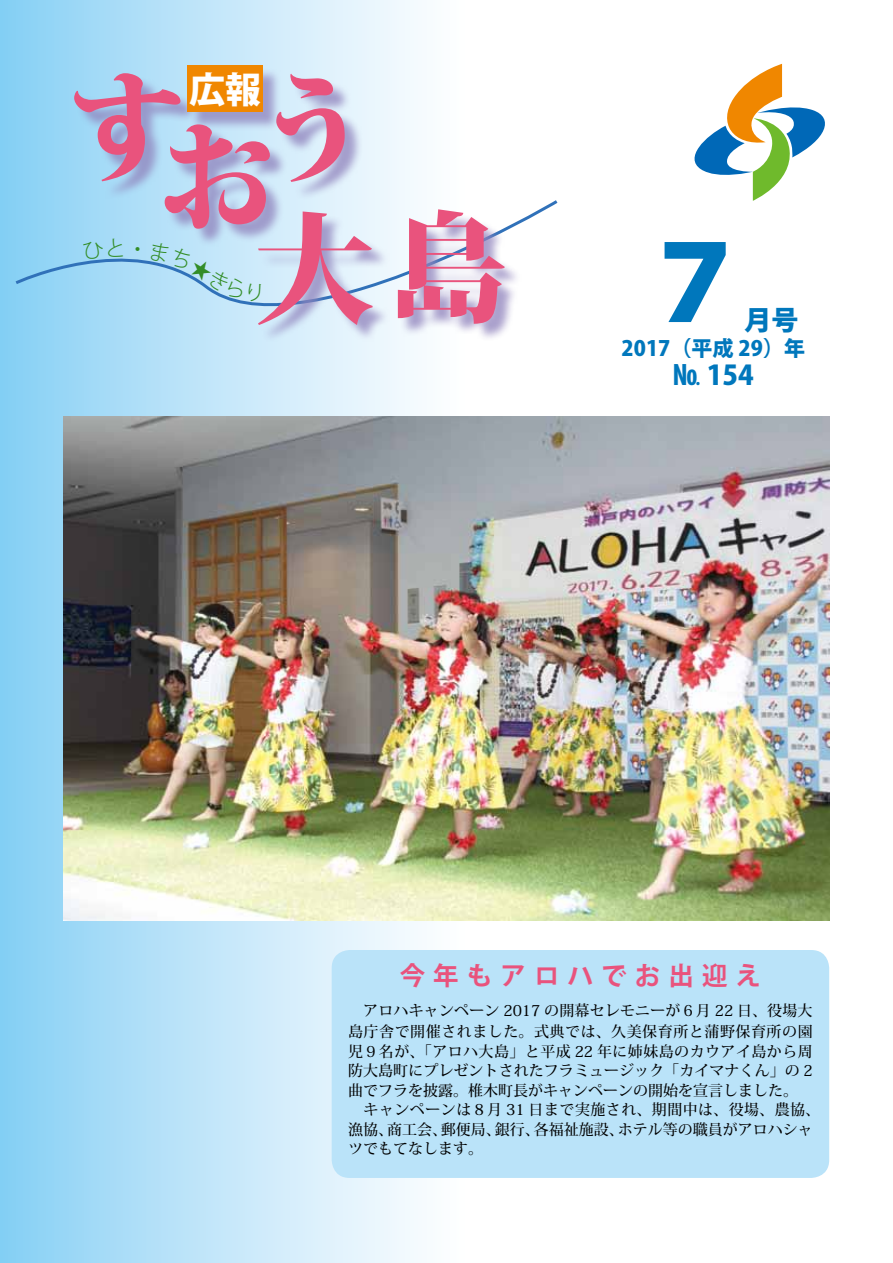
<style>
.page{position:relative;width:893px;height:1263px;background:#fff}
.page>*{position:absolute;margin:0;border:0;box-sizing:border-box;transform-origin:0 0}
.t1{font:800 120px/90.8px "Koz Min Pr 6 N";color:#e9537d}
.t2{font:800 105px "Koz Go Pro";color:#0077bc}
.t3{font:800 36px "Koz Go Pr 6 N";color:#fff}
.t4{font:800 27px "Koz Go Pro";color:#0077bc}
.t5{font:700 25.5px "Koz Go Pro";letter-spacing:.315em;color:#e9537d}
.t6{font:800 21px "Koz Go Pro";color:#0077bc}
.t7{font:500 15px/19.5px "Koz Min Pro";letter-spacing:.005em;color:#000}
.t8{font:500 15px "Koz Min Pro";letter-spacing:.03em;color:#000}
.t9{font:500 15px/21px "Koz Min Pro";letter-spacing:.035em;color:#000;text-align:right}
</style>
<div class="page">
<div style="left:0;top:0;width:466px;height:1263px;background:linear-gradient(to right,#89d0f5,#fffffe)"></div>
<svg style="left:12px;top:197px;width:546px;height:162px"></svg>
<div style="left:76px;top:76px;width:122px;height:123px;background:#8f82bc;opacity:.75"></div>
<div style="left:279px;top:77px;width:84px;height:123px;background:#8f82bc;opacity:.75"></div>
<div style="left:189px;top:68px;width:93px;height:63px;background:#8f82bc;opacity:.75"></div>
<div style="left:187px;top:65px;width:76px;height:47px;background:#f08700"></div>
<div style="left:261px;top:215px;width:129px;height:128px;background:#8f82bc;opacity:.75"></div>
<div style="left:400px;top:212px;width:122px;height:130px;background:#8f82bc;opacity:.75"></div>
<div style="left:167px;top:127px;width:121px;height:120px;background:#8f82bc;opacity:.75"></div>
<svg style="left:694px;top:64px;width:131px;height:137px"></svg>
<div style="left:332px;top:950px;width:497px;height:228px;background:#bae3f9;border-radius:18px"></div>
<img style="left:64px;top:417px;width:765px;height:503px">
<svg style="left:150px;top:241px;width:111px;height:61px;background:#bae0f6"></svg>
<svg style="left:135px;top:247px;width:5px;height:4px"></svg>
<svg style="left:83px;top:238px;width:40px;height:21px"></svg>
<h1 class="t1" style="left:68px;top:86px;width:114px">す</h1>
<h3 class="t3" style="left:189px;top:69px;width:73px">広報</h3>
<h1 class="t1" style="left:253px;top:86px;width:93px">う</h1>
<h1 class="t1" style="left:255px;top:135px;width:251px;text-indent:-98px">お<br>大島</h1>
<h2 class="t2" style="left:643px;top:215px;width:106px">７</h2>
<h3 class="t4" style="left:744px;top:302px;width:55px">月号</h3>
<h3 class="t6" style="left:622px;top:335px;width:185px">2017（平成 29）年</h3>
<h3 class="t4" style="left:673px;top:358px;width:82px">No 154</h3>
<h3 class="t5" style="left:400px;top:959px;width:363px">今年もアロハでお出迎え</h3>
<p class="t9" style="left:348px;top:1000px;width:466px">アロハキャンペーン 2017 の開幕セレモニーが６月 22 日、役場大島庁舎で開催されました。式典では、久美保育所と蒲野保育所の園</p>
<p class="t8" style="left:348px;top:1040px;width:466px">児９名が、「アロハ大島」と平成 22 年に姉妹島のカウアイ島から周</p>
<p class="t7" style="left:348px;top:1060px;width:466px">防大島町にプレゼントされたフラミュージック「カイマナくん」の 2</p>
<p class="t7" style="left:348px;top:1080px;width:451px">曲でフラを披露。椎木町長がキャンペーンの開始を宣言しました。</p>
<p class="t8" style="left:348px;top:1099px;width:474px">　キャンペーンは８月 31 日まで実施され、期間中は、役場、農協、</p>
<p class="t7" style="left:618px;top:1119px;width:196px">ホテル等の職員がアロハシャ</p>
<p class="t7" style="left:534px;top:1119px;width:91px">各福祉施設、</p>
<p class="t7" style="left:387px;top:1119px;width:61px">商工会、</p>
<p class="t7" style="left:348px;top:1119px;width:136px">漁協、<br>ツでもてなします。</p>
<p class="t7" style="left:441px;top:1119px;width:62px">郵便局、</p>
<p class="t7" style="left:495px;top:1119px;width:46px">銀行、</p>
</div>
